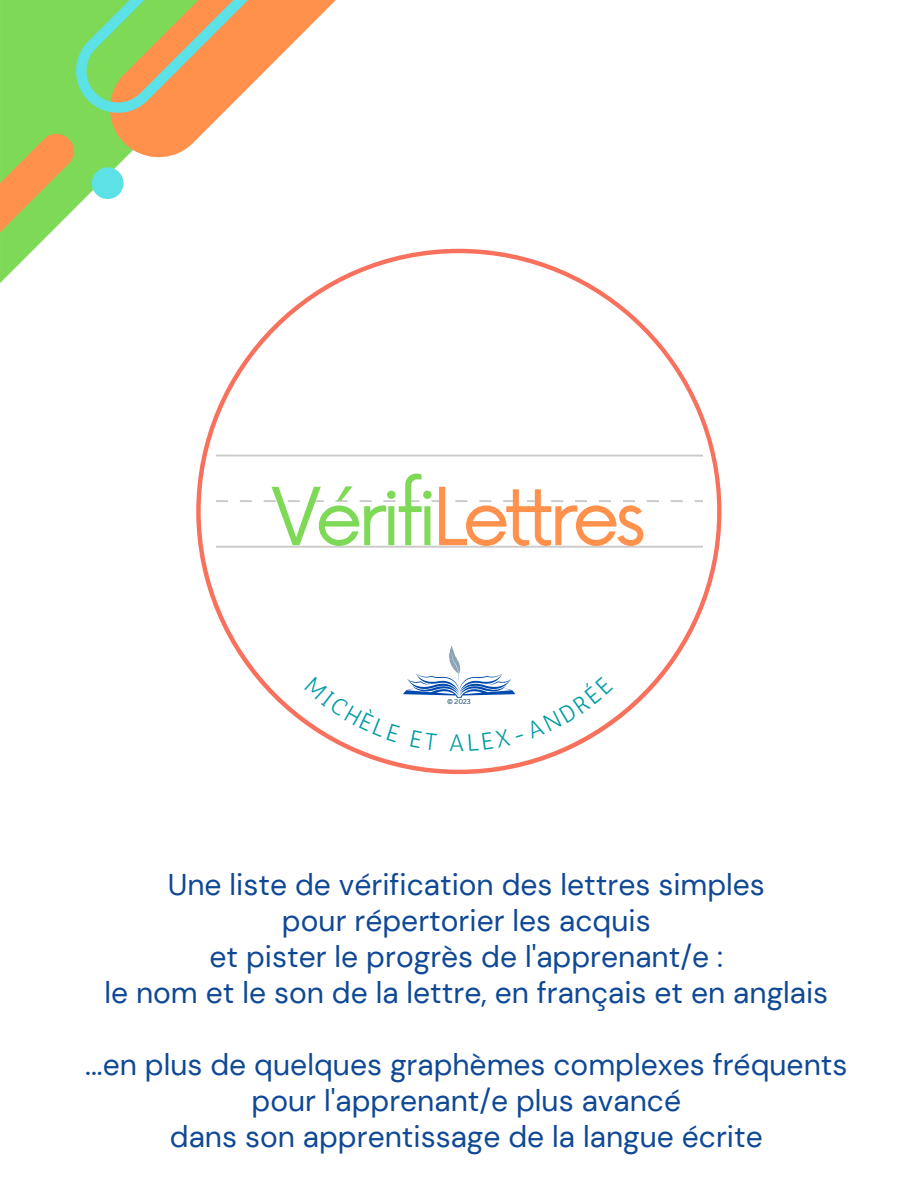
<style>
.page{position:relative;width:918px;height:1188px;background:#fff}
.page>*{position:absolute;margin:0;border:0;box-sizing:border-box;transform-origin:0 0}
.t1{font:77.85px "Now";letter-spacing:-.08em;color:#ff914d}
.t2{font:30px/36px "DM Sans";color:#0f4894;text-align:center}
.t3{font:23.85px "Antic";color:#009ba4}
.t4{font:6.9px "Canva Sans";color:#063d63}
.s1{color:#7ed957}
</style>
<div class="page">
<svg style="left:196px;top:249px;width:526px;height:525px"></svg>
<hr style="left:216px;top:455px;width:263px;height:2px;background:#cdcbca">
<hr style="left:216px;top:574px;width:263px;height:1px;background:#cdcbca">
<hr style="left:216px;top:693px;width:263px;height:1px;background:#cdcbca">
<hr style="left:479px;top:455px;width:223px;height:2px;background:#cdcbca">
<hr style="left:479px;top:574px;width:223px;height:1px;background:#cdcbca">
<hr style="left:479px;top:693px;width:223px;height:1px;background:#cdcbca">
<hr style="left:216px;top:546px;width:263px;height:2px;background:#cdcbca">
<hr style="left:216px;top:665px;width:263px;height:1px;background:#cdcbca">
<hr style="left:216px;top:784px;width:263px;height:1px;background:#cdcbca">
<hr style="left:479px;top:546px;width:223px;height:2px;background:#cdcbca">
<hr style="left:479px;top:665px;width:223px;height:1px;background:#cdcbca">
<hr style="left:479px;top:784px;width:223px;height:1px;background:#cdcbca">
<svg style="left:455px;top:500px;width:12px;height:2px"></svg>
<svg style="left:432px;top:500px;width:12px;height:2px"></svg>
<svg style="left:407px;top:500px;width:12px;height:2px"></svg>
<svg style="left:384px;top:500px;width:12px;height:2px"></svg>
<svg style="left:360px;top:500px;width:12px;height:2px"></svg>
<svg style="left:336px;top:500px;width:12px;height:2px"></svg>
<svg style="left:312px;top:500px;width:12px;height:2px"></svg>
<svg style="left:288px;top:500px;width:12px;height:2px"></svg>
<svg style="left:264px;top:500px;width:12px;height:2px"></svg>
<svg style="left:240px;top:500px;width:12px;height:2px"></svg>
<svg style="left:216px;top:500px;width:12px;height:2px"></svg>
<svg style="left:455px;top:620px;width:12px;height:1px"></svg>
<svg style="left:432px;top:620px;width:12px;height:1px"></svg>
<svg style="left:407px;top:620px;width:12px;height:1px"></svg>
<svg style="left:384px;top:620px;width:12px;height:1px"></svg>
<svg style="left:360px;top:620px;width:12px;height:1px"></svg>
<svg style="left:336px;top:620px;width:12px;height:1px"></svg>
<svg style="left:312px;top:620px;width:12px;height:1px"></svg>
<svg style="left:288px;top:620px;width:12px;height:1px"></svg>
<svg style="left:264px;top:620px;width:12px;height:1px"></svg>
<svg style="left:240px;top:620px;width:12px;height:1px"></svg>
<svg style="left:216px;top:620px;width:12px;height:1px"></svg>
<svg style="left:264px;top:739px;width:12px;height:1px"></svg>
<svg style="left:240px;top:739px;width:12px;height:1px"></svg>
<svg style="left:216px;top:739px;width:12px;height:1px"></svg>
<svg style="left:695px;top:500px;width:7px;height:2px"></svg>
<svg style="left:671px;top:500px;width:12px;height:2px"></svg>
<svg style="left:647px;top:500px;width:12px;height:2px"></svg>
<svg style="left:623px;top:500px;width:12px;height:2px"></svg>
<svg style="left:599px;top:500px;width:12px;height:2px"></svg>
<svg style="left:575px;top:500px;width:12px;height:2px"></svg>
<svg style="left:551px;top:500px;width:12px;height:2px"></svg>
<svg style="left:527px;top:500px;width:12px;height:2px"></svg>
<svg style="left:503px;top:500px;width:12px;height:2px"></svg>
<svg style="left:479px;top:500px;width:12px;height:2px"></svg>
<svg style="left:671px;top:620px;width:12px;height:1px"></svg>
<svg style="left:647px;top:620px;width:12px;height:1px"></svg>
<svg style="left:623px;top:620px;width:12px;height:1px"></svg>
<svg style="left:599px;top:620px;width:12px;height:1px"></svg>
<svg style="left:575px;top:620px;width:12px;height:1px"></svg>
<svg style="left:551px;top:620px;width:12px;height:1px"></svg>
<svg style="left:527px;top:620px;width:12px;height:1px"></svg>
<svg style="left:503px;top:620px;width:12px;height:1px"></svg>
<svg style="left:479px;top:620px;width:12px;height:1px"></svg>
<svg style="left:671px;top:739px;width:12px;height:1px"></svg>
<svg style="left:647px;top:739px;width:12px;height:1px"></svg>
<svg style="left:623px;top:739px;width:12px;height:1px"></svg>
<svg style="left:0;top:232px;width:283px;height:51px"></svg>
<svg style="left:0;top:0;width:336px;height:232px"></svg>
<div style="left:92px;top:167px;width:32px;height:32px;background:#5ce1e6;border-radius:50%"></div>
<svg style="left:288px;top:645px;width:325px;height:106px"></svg>
<h1 class="t1" style="left:272px;top:474px;width:376px"><span class="s1">Vérifi</span>Lettres</h1>
<p class="t4" style="left:447px;top:697px;width:25px">© 2023</p>
<p class="t3" style="left:449px;top:729px;width:18px">A</p>
<p class="t2" style="left:104px;top:867px;width:725px">Une liste de vérification des lettres simples<br>pour répertorier les acquis<br>et pister le progrès de l'apprenant/e :<br>le nom et le son de la lettre, en français et en anglais</p>
<p class="t2" style="left:85px;top:1047px;width:764px">...en plus de quelques graphèmes complexes fréquents pour l'apprenant/e plus avancé<br>dans son apprentissage de la langue écrite</p>
</div>
